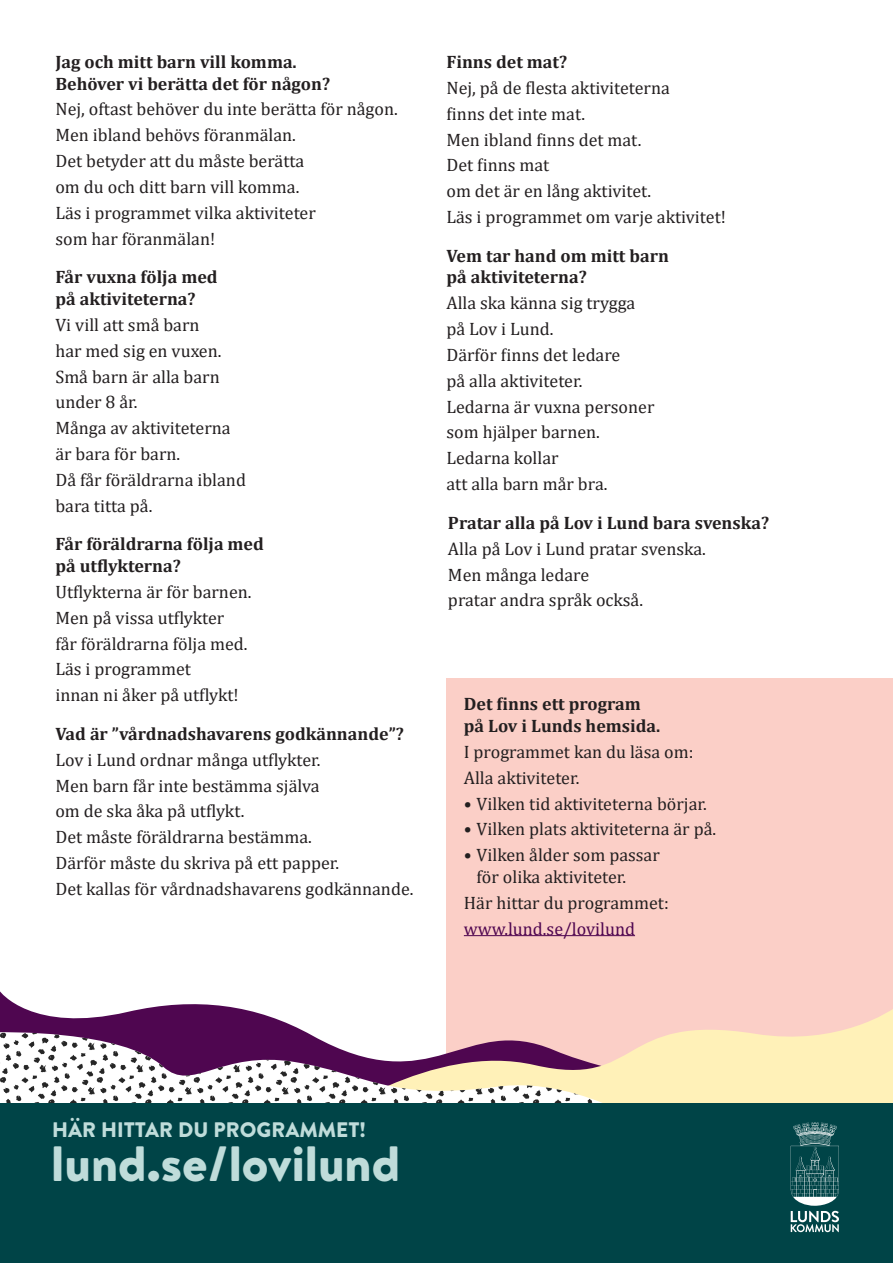
<style>
.page{position:relative;width:893px;height:1263px;background:#fff}
.page>*{position:absolute;margin:0;border:0;box-sizing:border-box;transform-origin:0 0}
.H1-blå{font:900 49.5px "Brandon Text";color:#bfdcda}
.H2-blå{font:900 21px "Brandon Text";color:#bfdcda}
.Brödtext{font:18px/21.6px "Cambria";color:#231f20}
.H3_dialog{font:700 18px/21.6px "Cambria";color:#231f20}
.Länkar{font:18px "Cambria";color:#4f0650}
</style>
<div class="page">
<div style="left:446px;top:678px;width:447px;height:585px;background:#fbcfc7"></div>
<svg style="left:0;top:991px;width:241px;height:38px"></svg>
<svg style="left:149px;top:1009px;width:744px;height:94px;fill:#fff1b8"></svg>
<svg style="left:0;top:1029px;width:673px;height:3px"></svg>
<img style="left:0;top:1032px;width:673px;height:71px">
<div style="left:0;top:1103px;width:893px;height:160px;background:#004447"></div>
<svg style="left:791px;top:1122px;width:48px;height:110px"></svg>
<hr style="left:464px;top:935px;width:171px;height:1px;background:#4f0650">
<p class="H3_dialog" style="left:55px;top:50px;width:276px">Jag och mitt barn vill komma.<br>Behöver vi berätta det för någon?</p>
<p class="Brödtext" style="left:55px;top:98px;width:344px">Nej, oftast behöver du inte berätta för någon.</p>
<p class="Brödtext" style="left:55px;top:124px;width:242px">Men ibland behövs föranmälan.</p>
<p class="Brödtext" style="left:55px;top:150px;width:250px">Det betyder att du måste berätta</p>
<p class="Brödtext" style="left:55px;top:176px;width:245px">om du och ditt barn vill komma.</p>
<p class="Brödtext" style="left:55px;top:202px;width:262px">Läs i programmet vilka aktiviteter</p>
<p class="Brödtext" style="left:55px;top:228px;width:161px">som har föranmälan!</p>
<p class="H3_dialog" style="left:55px;top:266px;width:164px">Får vuxna följa med på aktiviteterna?</p>
<p class="Brödtext" style="left:55px;top:314px;width:146px">Vi vill att små barn</p>
<p class="Brödtext" style="left:55px;top:340px;width:168px">har med sig en vuxen.</p>
<p class="Brödtext" style="left:55px;top:365px;width:166px">Små barn är alla barn</p>
<p class="Brödtext" style="left:55px;top:391px;width:84px">under 8 år.</p>
<p class="Brödtext" style="left:55px;top:417px;width:177px">Många av aktiviteterna</p>
<p class="Brödtext" style="left:55px;top:443px;width:126px">är bara för barn.</p>
<p class="Brödtext" style="left:55px;top:469px;width:192px">Då får föräldrarna ibland</p>
<p class="Brödtext" style="left:55px;top:495px;width:99px">bara titta på.</p>
<p class="H3_dialog" style="left:55px;top:533px;width:210px">Får föräldrarna följa med på utflykterna?</p>
<p class="Brödtext" style="left:55px;top:581px;width:198px">Utflykterna är för barnen.</p>
<p class="Brödtext" style="left:55px;top:607px;width:170px">Men på vissa utflykter</p>
<p class="Brödtext" style="left:55px;top:632px;width:194px">får föräldrarna följa med.</p>
<p class="Brödtext" style="left:55px;top:658px;width:137px">Läs i programmet</p>
<p class="Brödtext" style="left:55px;top:684px;width:185px">innan ni åker på utflykt!</p>
<p class="H3_dialog" style="left:55px;top:722px;width:350px">Vad är ”vårdnadshavarens godkännande”?</p>
<p class="Brödtext" style="left:55px;top:749px;width:267px">Lov i Lund ordnar många utflykter.</p>
<p class="Brödtext" style="left:55px;top:775px;width:266px">Men barn får inte bestämma själva</p>
<p class="Brödtext" style="left:55px;top:800px;width:190px">om de ska åka på utflykt.</p>
<p class="Brödtext" style="left:55px;top:826px;width:258px">Det måste föräldrarna bestämma.</p>
<p class="Brödtext" style="left:55px;top:852px;width:285px">Därför måste du skriva på ett papper.</p>
<p class="Brödtext" style="left:55px;top:878px;width:360px">Det kallas för vårdnadshavarens godkännande.</p>
<p class="H3_dialog" style="left:446px;top:50px;width:122px">Finns det mat?</p>
<p class="Brödtext" style="left:446px;top:77px;width:225px">Nej, på de flesta aktiviteterna</p>
<p class="Brödtext" style="left:446px;top:103px;width:140px">finns det inte mat.</p>
<p class="Brödtext" style="left:446px;top:129px;width:196px">Men ibland finns det mat.</p>
<p class="Brödtext" style="left:446px;top:154px;width:104px">Det finns mat</p>
<p class="Brödtext" style="left:446px;top:180px;width:206px">om det är en lång aktivitet.</p>
<p class="Brödtext" style="left:446px;top:206px;width:281px">Läs i programmet om varje aktivitet!</p>
<p class="H3_dialog" style="left:446px;top:244px;width:224px">Vem tar hand om mitt barn på aktiviteterna?</p>
<p class="Brödtext" style="left:446px;top:292px;width:190px">Alla ska känna sig trygga</p>
<p class="Brödtext" style="left:446px;top:318px;width:109px">på Lov i Lund.</p>
<p class="Brödtext" style="left:446px;top:344px;width:175px">Därför finns det ledare</p>
<p class="Brödtext" style="left:446px;top:370px;width:137px">på alla aktiviteter.</p>
<p class="Brödtext" style="left:446px;top:396px;width:209px">Ledarna är vuxna personer</p>
<p class="Brödtext" style="left:446px;top:421px;width:155px">som hjälper barnen.</p>
<p class="Brödtext" style="left:446px;top:447px;width:114px">Ledarna kollar</p>
<p class="Brödtext" style="left:446px;top:473px;width:162px">att alla barn mår bra.</p>
<p class="H3_dialog" style="left:448px;top:511px;width:323px">Pratar alla på Lov i Lund bara svenska?</p>
<p class="Brödtext" style="left:448px;top:538px;width:259px">Alla på Lov i Lund pratar svenska.</p>
<p class="Brödtext" style="left:448px;top:563px;width:143px">Men många ledare</p>
<p class="Brödtext" style="left:448px;top:589px;width:197px">pratar andra språk också.</p>
<p class="H3_dialog" style="left:464px;top:693px;width:198px">Det finns ett program på Lov i Lunds hemsida.</p>
<p class="Brödtext" style="left:464px;top:741px;width:231px">I programmet kan du läsa om:</p>
<p class="Brödtext" style="left:464px;top:767px;width:117px">Alla aktiviteter.</p>
<p class="Brödtext" style="left:464px;top:792px;width:244px">• Vilken tid aktiviteterna börjar.</p>
<p class="Brödtext" style="left:464px;top:818px;width:254px">• Vilken plats aktiviteterna är på.</p>
<p class="Brödtext" style="left:477px;top:844px;width:185px;text-indent:-13px">• Vilken ålder som passar för olika aktiviteter.</p>
<p class="Brödtext" style="left:464px;top:892px;width:206px">Här hittar du programmet:</p>
<p class="Länkar" style="left:464px;top:918px;width:173px">www.lund.se/lovilund</p>
<p class="H2-blå" style="left:52px;top:1115px;width:315px">HÄR HITTAR DU PROGRAMMET!</p>
<p class="H1-blå" style="left:51px;top:1128px;width:350px">lund.se/lovilund</p>
</div>
